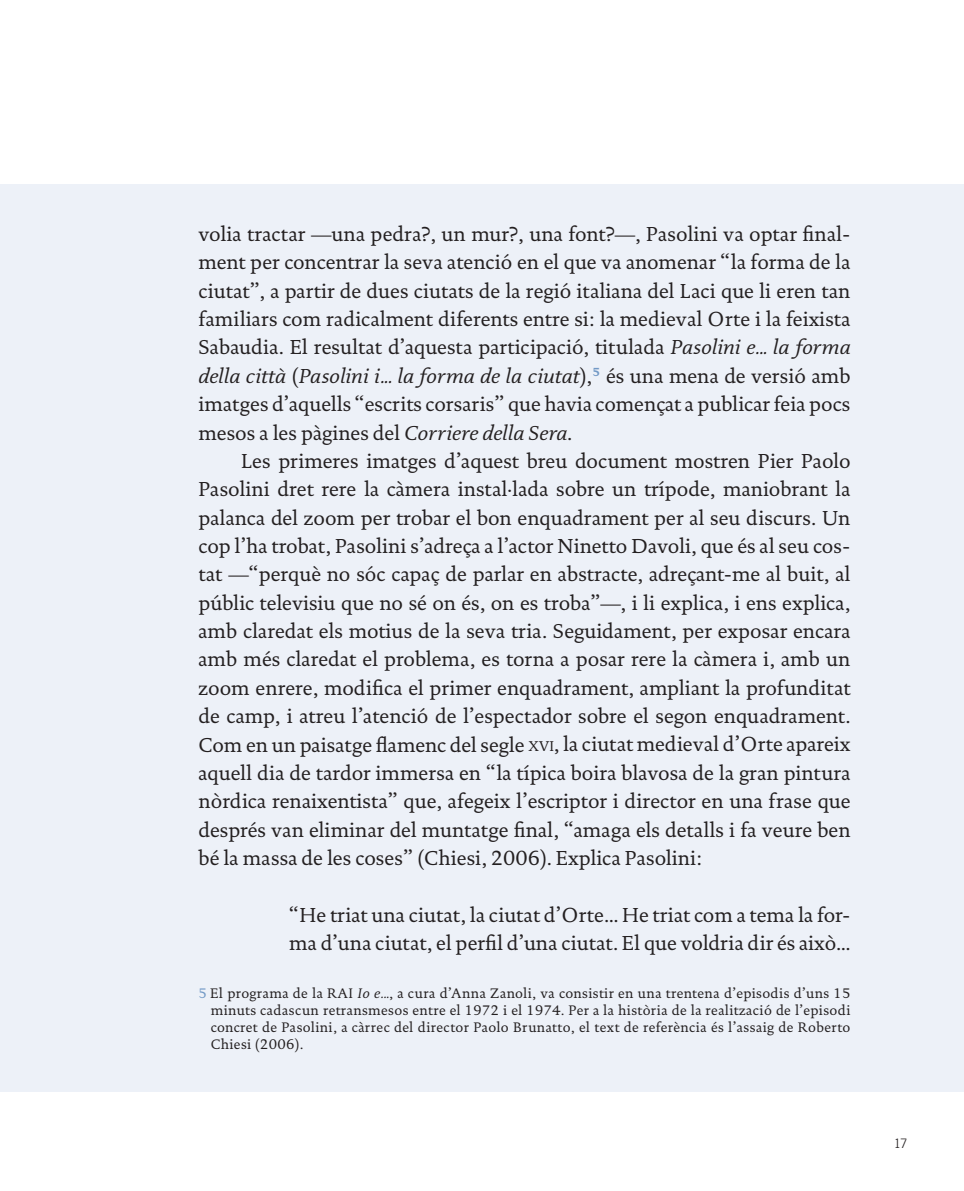
<style>
.page{position:relative;width:964px;height:1191px;background:#fff}
.page>*{position:absolute;margin:0;border:0;box-sizing:border-box;transform-origin:0 0}
.t1{font:20.4px/28.4px "DTL Documenta T";color:#231f20;text-align:justify}
.t2{font:300 14.4px "Amplitude";color:#231f20}
.t3{font:14px/17px "DTL Documenta T";letter-spacing:.025em;color:#231f20;text-align:justify}
.s1{font-style:italic}
.s2{font-size:14.4px}
.s3{color:#7299c6}
</style>
<div class="page">
<div style="left:0;top:184px;width:964px;height:907px;background:#edf1f8"></div>
<p class="t1" style="left:198px;top:220px;width:654px">volia tractar —una pedra?, un mur?, una font?—, Pasolini va optar final&shy;ment per concentrar la seva atenció en el que va anomenar “la forma de la ciutat”, a partir de dues ciutats de la regió italiana del Laci que li eren tan familiars com radicalment diferents entre si: la medieval Orte i la feixista Sabaudia. El resultat d’aquesta participació, titulada <span class="s1">Pasolini e... la forma della città</span> (<span class="s1">Pasolini i... la forma de la ciutat</span>),<sup>5</sup> és una mena de versió amb imatges d’aquells “escrits corsaris” que havia començat a publicar feia pocs mesos a les pàgines del <span class="s1">Corriere della Sera</span>.</p>
<p class="t1" style="left:198px;top:447px;width:654px;text-indent:43px">Les primeres imatges d’aquest breu document mostren Pier Paolo Pasolini dret rere la càmera instal·lada sobre un trípode, maniobrant la palanca del zoom per trobar el bon enquadrament per al seu discurs. Un cop l’ha trobat, Pasolini s’adreça a l’actor Ninetto Davoli, que és al seu cos&shy;tat —“perquè no sóc capaç de parlar en abstracte, adreçant-me al buit, al públic televisiu que no sé on és, on es troba”—, i li explica, i ens explica, amb claredat els motius de la seva tria. Seguidament, per exposar encara amb més claredat el problema, es torna a posar rere la càmera i, amb un zoom enrere, modifica el primer enquadrament, ampliant la profunditat de camp, i atreu l’atenció de l’espectador sobre el segon enquadrament.<br>Com en un paisatge flamenc del segle <span class="s2">xvi</span>, la ciutat medieval d’Orte apareix aquell dia de tardor immersa en “la típica boira blavosa de la gran pintura nòrdica renaixentista” que, afegeix l’escriptor i director en una frase que després van eliminar del muntatge final, “amaga els detalls i fa veure ben bé la massa de les coses” (Chiesi, 2006). Explica Pasolini:</p>
<p class="t1" style="left:289px;top:900px;width:563px">“He triat una ciutat, la ciutat d’Orte... He triat com a tema la for&shy;ma d’una ciutat, el perfil d’una ciutat. El que voldria dir és això...</p>
<p class="t3" style="left:211px;top:984px;width:641px;text-indent:-12px"><span class="s3">5</span> El programa de la RAI <span class="s1">Io e...</span>, a cura d’Anna Zanoli, va consistir en una trentena d’episodis d’uns 15 minuts cadascun retransmesos entre el 1972 i el 1974. Per a la història de la realització de l’episodi concret de Pasolini, a càrrec del director Paolo Brunatto, el text de referència és l’assaig de Roberto Chiesi (2006).</p>
<p class="t2" style="left:894px;top:1135px;width:14px">17</p>
</div>
